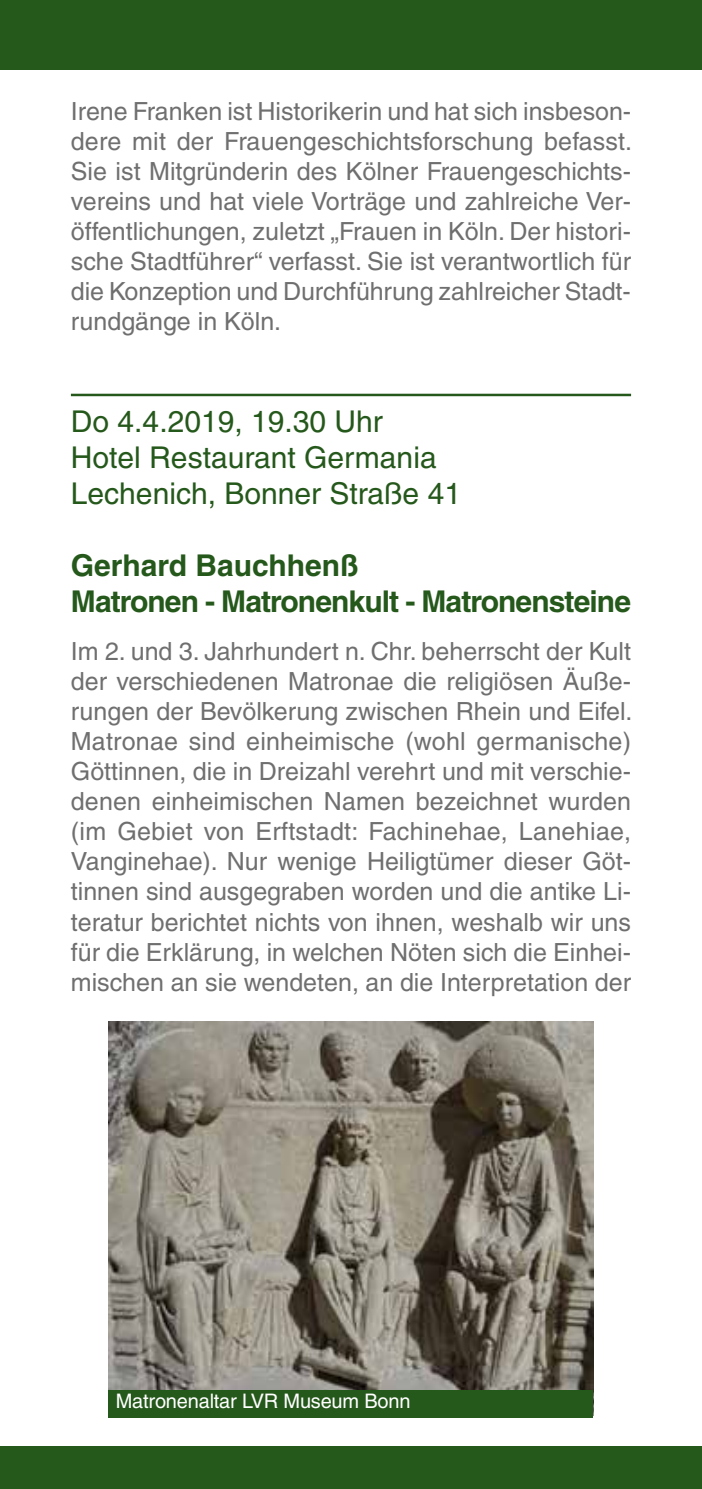
<style>
.page{position:relative;width:702px;height:1489px;background:#fff}
.page>*{position:absolute;margin:0;border:0;box-sizing:border-box;transform-origin:0 0}
.t1{font:30px/36px "Helvetica";color:#25581b}
.t2{font:700 30px/36px "Helvetica";letter-spacing:-.03em;color:#25581b}
.t3{font:25px/30px "Helvetica";color:#706f6f;text-align:justify}
.t4{font:20px "Helvetica";letter-spacing:-.01em;color:#fff}
</style>
<div class="page">
<div style="left:0;top:0;width:702px;height:70px;background:#25581b"></div>
<div style="left:0;top:1446px;width:702px;height:42px;background:#25581b"></div>
<hr style="left:71px;top:394px;width:560px;height:2px;background:#25581b">
<img style="left:109px;top:1021px;width:484px;height:369px">
<div style="left:109px;top:1390px;width:484px;height:27px;background:#25581b"></div>
<p class="t3" style="left:71px;top:96px;width:563px">Irene Franken ist Historikerin und hat sich insbeson&shy;dere mit der Frauengeschichtsforschung befasst.<br>Sie ist Mitgründerin des Kölner Frauengeschichts&shy;vereins und hat viele Vorträge und zahlreiche Ver&shy;öffentlichungen, zuletzt „Frauen in Köln. Der histori&shy;sche Stadtführer“ verfasst. Sie ist verantwortlich für die Konzeption und Durchführung zahlreicher Stadt&shy;rundgänge in Köln.</p>
<p class="t1" style="left:71px;top:403px;width:391px">Do 4.4.2019, 19.30 Uhr<br>Hotel Restaurant Germania<br>Lechenich, Bonner Straße 41</p>
<p class="t2" style="left:71px;top:547px;width:561px">Gerhard Bauchhenß<br>Matronen - Matronenkult - Matronensteine</p>
<p class="t3" style="left:71px;top:636px;width:563px">Im 2. und 3. Jahrhundert n. Chr. beherrscht der Kult der verschiedenen Matronae die religiösen Äuße&shy;rungen der Bevölkerung zwischen Rhein und Eifel.<br>Matronae sind einheimische (wohl germanische)<br>Göttinnen, die in Dreizahl verehrt und mit verschie&shy;denen einheimischen Namen bezeichnet wurden (im Gebiet von Erftstadt: Fachinehae, Lanehiae, Vanginehae). Nur wenige Heiligtümer dieser Göt&shy;tinnen sind ausgegraben worden und die antike Li&shy;teratur berichtet nichts von ihnen, weshalb wir uns für die Erklärung, in welchen Nöten sich die Einhei&shy;mischen an sie wendeten, an die Interpretation der</p>
<p class="t4" style="left:116px;top:1389px;width:296px">Matronenaltar LVR Museum Bonn</p>
</div>
